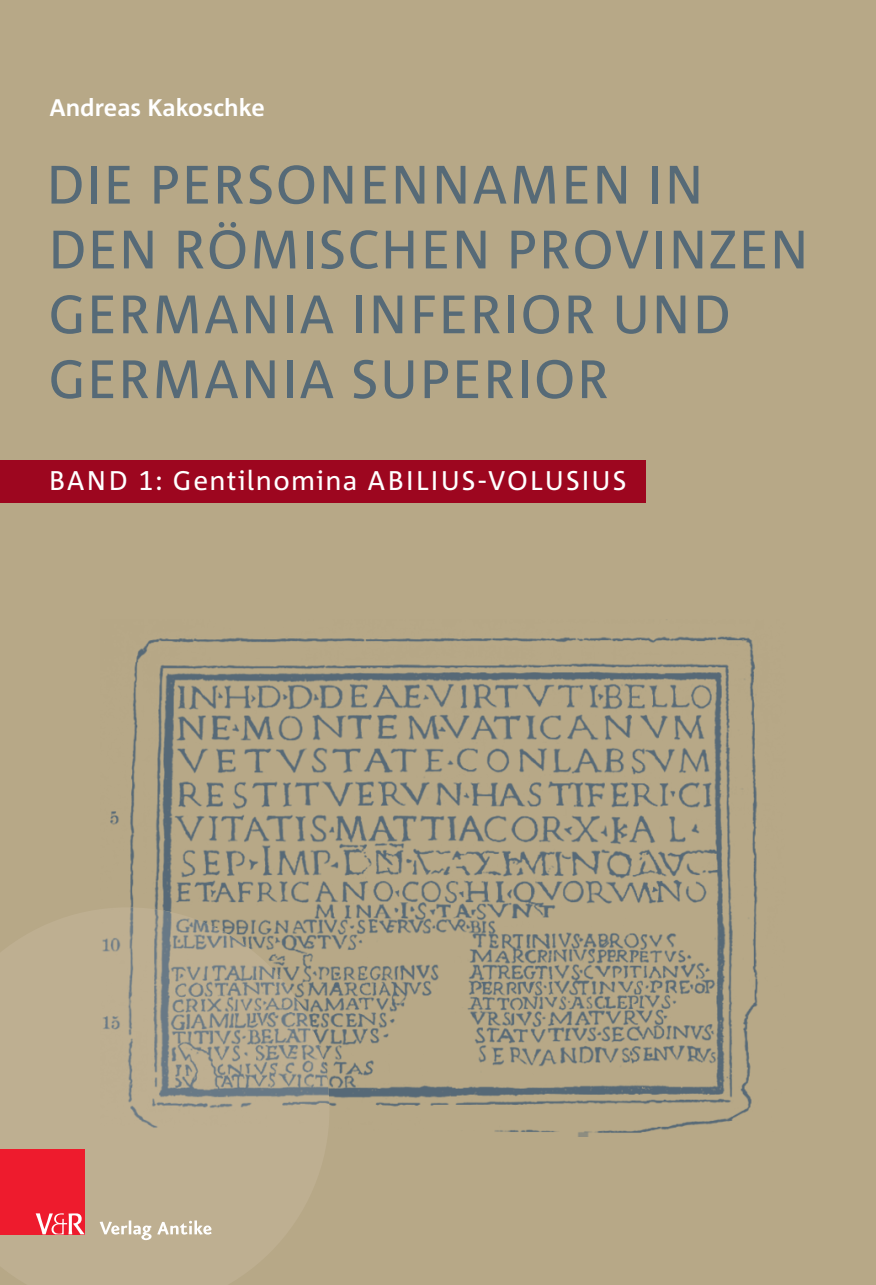
<style>
.page{position:relative;width:876px;height:1285px;background:#fff}
.page>*{position:absolute;margin:0;border:0;box-sizing:border-box;transform-origin:0 0}
.t1{font:54px/64.8px "Corpid C1";letter-spacing:.03em;color:#566a77}
.t2{font:27px "Corpid C1";letter-spacing:.08em;color:#fff}
.t3{font:700 24px "Corpid C1";color:#fff}
</style>
<div class="page">
<div style="left:0;top:0;width:876px;height:1284px;background:#b7a887"></div>
<div style="left:0;top:460px;width:646px;height:42px;background:#9d061f"></div>
<img style="left:110px;top:636px;width:648px;height:499px">
<img style="left:102px;top:907px;width:227px;height:228px">
<div style="left:0;top:1148px;width:85px;height:85px;background:#ee1b2d"></div>
<svg style="left:36px;top:1213px;width:48px;height:20px"></svg>
<svg style="left:100px;top:1220px;width:112px;height:19px"></svg>
<p class="t3" style="left:49px;top:94px;width:217px">Andreas Kakoschke</p>
<p class="t1" style="left:47px;top:157px;width:763px">DIE PERSONENNAMEN IN<br>DEN RÖMISCHEN PROVINZEN<br>GERMANIA INFERIOR UND<br>GERMANIA SUPERIOR</p>
<p class="t2" style="left:49px;top:470px;width:579px">BAND 1: Gentilnomina ABILIUS-VOLUSIUS</p>
</div>
